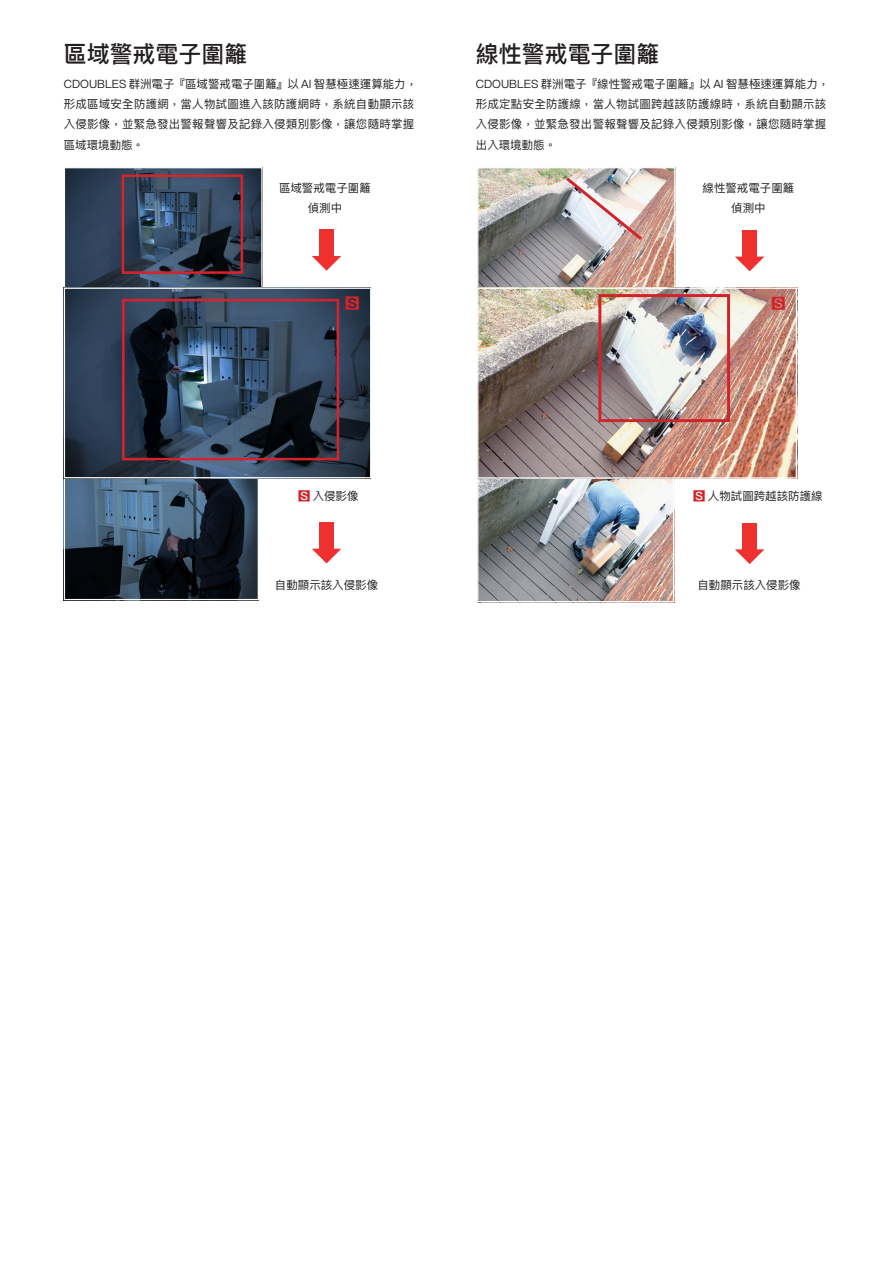
<style>
.page{position:relative;width:893px;height:1263px;background:#fff}
.page>*{position:absolute;margin:0;border:0;box-sizing:border-box;transform-origin:0 0}
.t1{font:500 22.95px "Ping Fang TC";color:#231f20}
.t2{font:600 13.65px "Ping Fang TC";color:#d1232a}
.t3{font:600 13.2px "Ping Fang TC";color:#d1232a}
.t4{font:11.55px/20.4px "Ping Fang TC";letter-spacing:.02em;color:#231f20}
.t5{font:11.55px "Ping Fang TC";color:#231f20}
.s1{font-weight:600;color:#d1232a}
</style>
<div class="page">
<img style="left:66px;top:479px;width:191px;height:119px">
<div style="left:64px;top:477px;width:195px;height:123px;border:1px solid #fff"></div>
<img style="left:66px;top:169px;width:195px;height:118px">
<div style="left:64px;top:167px;width:199px;height:122px;border:1px solid #fff"></div>
<img style="left:66px;top:290px;width:303px;height:186px">
<div style="left:64px;top:288px;width:307px;height:190px;border:1px solid #fff"></div>
<div style="left:122px;top:299px;width:217px;height:161px;border:3px solid #d5232b"></div>
<div style="left:122px;top:174px;width:121px;height:100px;border:3px solid #d5232b"></div>
<img style="left:479px;top:169px;width:194px;height:118px">
<div style="left:477px;top:167px;width:198px;height:122px;border:1px solid #fff"></div>
<img style="left:479px;top:479px;width:193px;height:121px">
<div style="left:477px;top:477px;width:197px;height:125px;border:1px solid #fff"></div>
<img style="left:479px;top:290px;width:316px;height:187px">
<div style="left:477px;top:288px;width:320px;height:191px;border:1px solid #fff"></div>
<div style="left:319px;top:229px;width:15px;height:28px;background:#ee302f"></div>
<svg style="left:312px;top:256px;width:29px;height:15px"></svg>
<div style="left:742px;top:230px;width:15px;height:28px;background:#ee302f"></div>
<svg style="left:735px;top:257px;width:29px;height:14px"></svg>
<div style="left:319px;top:522px;width:15px;height:28px;background:#ee302f"></div>
<svg style="left:312px;top:549px;width:29px;height:14px"></svg>
<div style="left:742px;top:523px;width:15px;height:27px;background:#ee302f"></div>
<svg style="left:735px;top:549px;width:29px;height:15px"></svg>
<img style="left:563px;top:174px;width:82px;height:69px">
<div style="left:598px;top:294px;width:132px;height:128px;border:3px solid #d1232a"></div>
<p class="t1" style="left:64px;top:40px;width:185px">區域警戒電子圍籬</p>
<p class="t4" style="left:64px;top:73px;width:355px">CDOUBLES 群洲電子『區域警戒電子圍籬』以 AI 智慧極速運算能力，形成區域安全防護網，當人物試圖進入該防護網時，系統自動顯示該入侵影像，並緊急發出警報聲響及記錄入侵類別影像，讓您隨時掌握區域環境動態。</p>
<p class="t5" style="left:279px;top:180px;width:93px">區域警戒電子圍籬</p>
<p class="t5" style="left:308px;top:201px;width:36px">偵測中</p>
<p class="t1" style="left:476px;top:40px;width:185px">線性警戒電子圍籬</p>
<p class="t4" style="left:476px;top:73px;width:355px">CDOUBLES 群洲電子『線性警戒電子圍籬』以 AI 智慧極速運算能力，形成定點安全防護線，當人物試圖跨越該防護線時，系統自動顯示該入侵影像，並緊急發出警報聲響及記錄入侵類別影像，讓您隨時掌握出入環境動態。</p>
<p class="t5" style="left:702px;top:180px;width:93px">線性警戒電子圍籬</p>
<p class="t5" style="left:731px;top:201px;width:36px">偵測中</p>
<p class="t2" style="left:345px;top:295px;width:15px">S</p>
<p class="t3" style="left:772px;top:295px;width:15px">S</p>
<p class="t5" style="left:298px;top:489px;width:62px"><span class="s1">S</span> 入侵影像</p>
<p class="t5" style="left:275px;top:578px;width:105px">自動顯示該入侵影像</p>
<p class="t5" style="left:694px;top:489px;width:131px"><span class="s1">S</span> 人物試圖跨越該防護線</p>
<p class="t5" style="left:697px;top:578px;width:105px">自動顯示該入侵影像</p>
</div>
